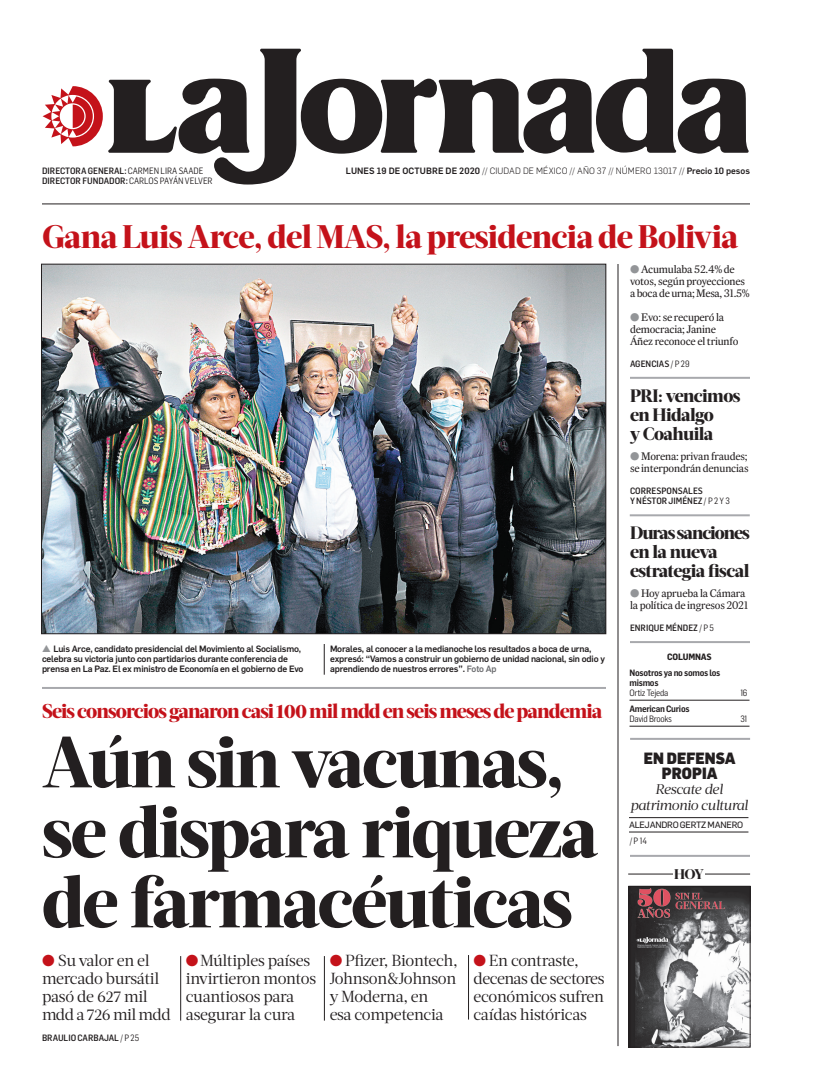
<style>
.page{position:relative;width:822px;height:1089px;background:#fff}
.page>*{position:absolute;margin:0;border:0;box-sizing:border-box;transform-origin:0 0}
.CABEZA_72{font:800 72px/70px "Acta Headline";letter-spacing:-.03em;color:#231f20}
.CABEZA_FOTO_24{font:800 32.6px "Acta Headline";letter-spacing:-.02em;color:#c4121a}
.BALAZO_ROJO_19{font:800 20px "Acta Headline";letter-spacing:-.045em;color:#c4121a}
.AVISO_18{font:800 18px/19px "Acta Headline";letter-spacing:-.035em;color:#231f20}
.SUMARIO_17{font:16px/18px "Acta Deck";letter-spacing:-.02em;color:#231f20}
.CABEZA_56{font:900 16px/15px "Flama";color:#231f20;text-align:center;scale:.9 1}
.t1{font:italic 14px/16px "Acta Deck";letter-spacing:-.035em;color:#231f20;text-align:center}
.CABEZA_56-2{font:800 14px "Acta Headline";color:#231f20}
.SUMARIO_9_5{font:11px/12px "Expresso Tx";letter-spacing:-.02em;color:#231f20}
.PIE_DE_FOTO_SIN_PLEC{font:500 9px/10px "Flama";letter-spacing:-.02em;color:#231f20}
.SUMARIO_9_5-2{font:500 9px/10px "Flama Semicond";color:#231f20}
.FECHA_AÑO_NUM_PORTAD{font:300 9px "Flama";letter-spacing:.01em;color:#231f20}
.CREDITO_PORTADA{font:500 9px "Flama Semicond";color:#231f20}
.SECCION_AUTOR_CONTRA{font:600 9px/10px "Flama Semicond";letter-spacing:-.03em;color:#231f20}
.CREDITO_COLUMNA{font:9px "Flama Basic";letter-spacing:-.025em;color:#231f20}
.SECCION_AUTOR_CONTRA-2{font:9px "Flama Semicond";letter-spacing:-.03em;color:#231f20}
.NOMBRE_COLUMNA_CONTR{font:600 9px "Flama Semicond";letter-spacing:-.03em;color:#231f20}
.SECCION_CONTRA{font:700 9px "Flama Semicond";letter-spacing:-.02em;color:#231f20}
.SUMARIO_9_5-3{font:9px "Flama Semicond";color:#231f20}
.s1{font-weight:400}
.s2{font-weight:500}
.s3{color:#939598}
.s4{color:#6c6d70}
.s5{color:#c4121a}
</style>
<div class="page">
<svg style="left:43px;top:49px;width:706px;height:136px"></svg>
<hr style="left:42px;top:204px;width:708px;height:1px;background:#231f20">
<hr style="left:618px;top:264px;width:1px;height:782px;background:#231f20">
<hr style="left:181px;top:956px;width:1px;height:65px;background:#231f20">
<hr style="left:324px;top:956px;width:1px;height:65px;background:#231f20">
<hr style="left:468px;top:955px;width:1px;height:65px;background:#231f20">
<hr style="left:630px;top:514px;width:120px;height:2px;background:#a8a9ad">
<hr style="left:630px;top:641px;width:120px;height:2px;background:#a8a9ad">
<hr style="left:42px;top:687px;width:564px;height:2px;background:#a8a9ad">
<img style="left:631px;top:888px;width:117px;height:157px">
<div style="left:629px;top:886px;width:121px;height:161px;border:1px solid #231f20"></div>
<hr style="left:628px;top:874px;width:122px;height:1px;background:#231f20">
<div style="left:673px;top:869px;width:32px;height:12px;background:#fff"></div>
<hr style="left:630px;top:855px;width:120px;height:2px;background:#a8a9ad">
<hr style="left:629px;top:817px;width:119px;height:1px;background:#231f20">
<hr style="left:629px;top:832px;width:119px;height:1px;background:#231f20">
<hr style="left:630px;top:738px;width:120px;height:2px;background:#a8a9ad">
<hr style="left:630px;top:700px;width:120px;height:1px;background:#231f20">
<hr style="left:630px;top:726px;width:120px;height:1px;background:#231f20">
<img style="left:43px;top:266px;width:561px;height:366px">
<hr style="left:324px;top:644px;width:1px;height:31px;background:#231f20">
<hr style="left:630px;top:377px;width:120px;height:2px;background:#a8a9ad">
<p class="CREDITO_PORTADA" style="left:42px;top:165px;width:163px">DIRECTORA GENERAL: <span class="s1">CARMEN LIRA SAADE</span></p>
<p class="FECHA_AÑO_NUM_PORTAD" style="left:346px;top:164px;width:406px"><span class="s2">LUNES 19 DE OCTUBRE DE 2020</span> // CIUDAD DE MÉXICO // AÑO 37 // NÚMERO 13017 // <span class="s2">Precio 10 pesos</span></p>
<p class="CREDITO_PORTADA" style="left:42px;top:175px;width:172px">DIRECTOR FUNDADOR: <span class="s1">CARLOS PAYÁN VELVER</span></p>
<p class="CABEZA_FOTO_24" style="left:42px;top:217px;width:698px">Gana Luis Arce, del MAS, la presidencia de Bolivia</p>
<p class="SUMARIO_9_5" style="left:630px;top:263px;width:121px"><span class="s3">●</span> Acumulaba 52.4% de votos, según proyecciones a boca de urna; Mesa, 31.5%</p>
<p class="SUMARIO_9_5" style="left:630px;top:311px;width:110px"><span class="s3">●</span> Evo: se recuperó la democracia; Janine<br>Áñez reconoce el triunfo</p>
<p class="SUMARIO_9_5-2" style="left:630px;top:358px;width:61px">AGENCIAS <span class="s1">/ P 29</span></p>
<p class="AVISO_18" style="left:630px;top:386px;width:112px">PRI: vencimos en Hidalgo<br>y Coahuila</p>
<p class="SUMARIO_9_5" style="left:630px;top:450px;width:120px"><span class="s3">●</span> Morena: privan fraudes; se interpondrán denuncias</p>
<p class="SUMARIO_9_5-2" style="left:630px;top:485px;width:102px">CORRESPONSALES<br>Y NÉSTOR JIMÉNEZ <span class="s1">/ P 2 Y 3</span></p>
<p class="PIE_DE_FOTO_SIN_PLEC" style="left:42px;top:643px;width:263px"><span class="s3">▲</span> Luis Arce, candidato presidencial del Movimiento al Socialismo, celebra su victoria junto con partidarios durante conferencia de prensa en La Paz. El ex ministro de Economía en el gobierno de Evo</p>
<p class="PIE_DE_FOTO_SIN_PLEC" style="left:330px;top:643px;width:276px">Morales, al conocer a la medianoche los resultados a boca de urna, expresó: ‘‘Vamos a construir un gobierno de unidad nacional, sin odio y aprendiendo de nuestros errores’’. <span class="s4">Foto Ap</span></p>
<p class="BALAZO_ROJO_19" style="left:42px;top:699px;width:562px">Seis consorcios ganaron casi 100 mil mdd en seis meses de pandemia</p>
<p class="CABEZA_72" style="left:42px;top:728px;width:558px">Aún sin vacunas, se dispara riqueza de farmacéuticas</p>
<p class="SUMARIO_17" style="left:42px;top:952px;width:130px"><span class="s5">●</span> Su valor en el mercado bursátil pasó de 627 mil mdd a 726 mil mdd</p>
<p class="SUMARIO_17" style="left:186px;top:952px;width:132px"><span class="s5">●</span> Múltiples países invirtieron montos cuantiosos para asegurar la cura</p>
<p class="SUMARIO_17" style="left:330px;top:952px;width:130px"><span class="s5">●</span> Pfizer, Biontech,<br>Johnson&amp;Johnson y Moderna, en<br>esa competencia</p>
<p class="SUMARIO_17" style="left:474px;top:952px;width:133px"><span class="s5">●</span> En contraste, decenas de sectores económicos sufren caídas históricas</p>
<p class="SUMARIO_9_5-2" style="left:42px;top:1033px;width:99px">BRAULIO CARBAJAL <span class="s1">/ P 25</span></p>
<p class="AVISO_18" style="left:630px;top:523px;width:122px">Duras sanciones en la nueva estrategia fiscal</p>
<p class="SUMARIO_9_5" style="left:630px;top:587px;width:120px"><span class="s3">●</span> Hoy aprueba la Cámara la política de ingresos 2021</p>
<p class="SUMARIO_9_5-2" style="left:630px;top:622px;width:86px">ENRIQUE MÉNDEZ <span class="s1">/ P 5</span></p>
<p class="SECCION_CONTRA" style="left:667px;top:651px;width:46px">COLUMNAS</p>
<p class="SECCION_AUTOR_CONTRA" style="left:630px;top:667px;width:92px">Nosotros ya no somos los mismos<br><span class="s1">Ortiz Tejeda</span></p>
<p class="SECCION_AUTOR_CONTRA-2" style="left:741px;top:687px;width:8px">16</p>
<p class="NOMBRE_COLUMNA_CONTR" style="left:630px;top:703px;width:62px">American Curios</p>
<p class="SECCION_AUTOR_CONTRA-2" style="left:630px;top:713px;width:44px">David Brooks</p>
<p class="SECCION_AUTOR_CONTRA-2" style="left:740px;top:713px;width:9px">31</p>
<p class="CABEZA_56" style="left:644px;top:750px;width:103px">EN DEFENSA<br>PROPIA</p>
<p class="t1" style="left:630px;top:781px;width:119px">Rescate del patrimonio cultural</p>
<p class="SUMARIO_9_5-3" style="left:630px;top:835px;width:19px">/ P 14</p>
<p class="CREDITO_COLUMNA" style="left:629px;top:818px;width:116px">ALEJANDRO GERTZ MANERO</p>
<p class="CABEZA_56-2" style="left:674px;top:866px;width:31px">HOY</p>
</div>
